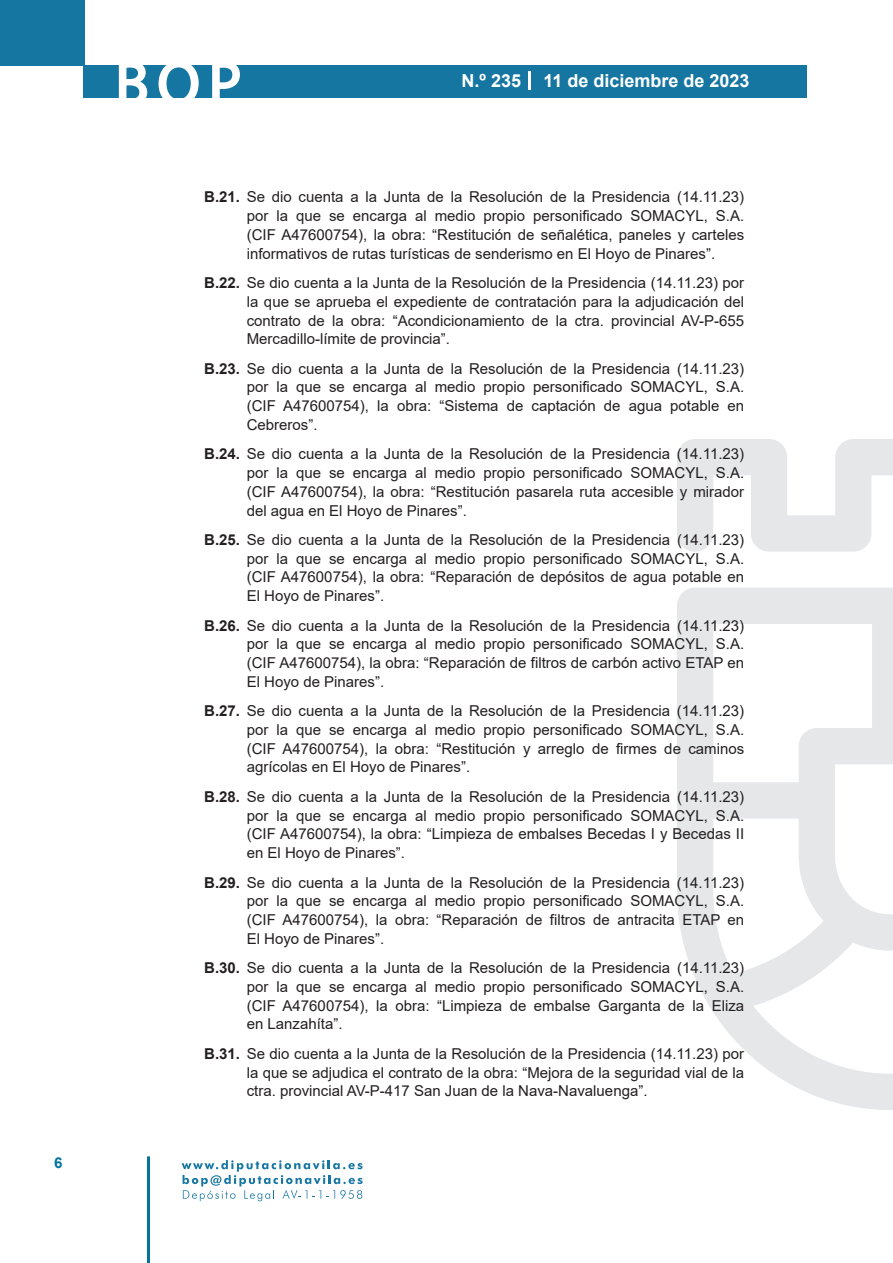
<style>
.page{position:relative;width:893px;height:1263px;background:#fff}
.page>*{position:absolute;margin:0;border:0;box-sizing:border-box;transform-origin:0 0}
.t1{font:500 61.5px "Avant Garde";color:#fff}
.t2{font:700 18px "Arial";color:#fff}
.texto_normal{font:15px/18.8px "Arial";color:#231f20;text-align:justify}
.t3{font:700 15px "Arial";color:#04739f}
.s1{font-weight:700}
</style>
<div class="page">
<div style="left:0;top:0;width:85px;height:65px;background:#1676a2"></div>
<div style="left:84px;top:65px;width:723px;height:33px;background:#1676a2"></div>
<svg style="left:118px;top:65px;width:30px;height:33px"></svg>
<svg style="left:158px;top:65px;width:41px;height:33px"></svg>
<svg style="left:212px;top:65px;width:28px;height:33px"></svg>
<svg style="left:182px;top:1160px;width:181px;height:41px"></svg>
<hr style="left:147px;top:1156px;width:3px;height:107px;background:#04739f">
<svg style="left:529px;top:71px;width:2px;height:19px"></svg>
<svg style="left:677px;top:439px;width:216px;height:671px"></svg>
<p class="t3" style="left:54px;top:1152px;width:10px">6</p>
<h1 class="t1" style="left:115px;top:46px;width:128px">BOP</h1>
<p class="t2" style="left:462px;top:68px;width:289px">N.º 235 11 de diciembre de 2023</p>
<p class="texto_normal" style="left:247px;top:188px;width:499px;text-indent:-43px"><span class="s1">B.21.</span> Se dio cuenta a la Junta de la Resolución de la Presidencia (14.11.23) por la que se encarga al medio propio personificado SOMACYL, S.A. (CIF A47600754), la obra: “Restitución de señalética, paneles y carteles informativos de rutas turísticas de senderismo en El Hoyo de Pinares”.</p>
<p class="texto_normal" style="left:247px;top:273px;width:499px;text-indent:-43px"><span class="s1">B.22.</span> Se dio cuenta a la Junta de la Resolución de la Presidencia (14.11.23) por la que se aprueba el expediente de contratación para la adjudicación del contrato de la obra: “Acondicionamiento de la ctra. provincial AV-P-655<br>Mercadillo-límite de provincia”.</p>
<p class="texto_normal" style="left:247px;top:359px;width:499px;text-indent:-43px"><span class="s1">B.23.</span> Se dio cuenta a la Junta de la Resolución de la Presidencia (14.11.23) por la que se encarga al medio propio personificado SOMACYL, S.A. (CIF A47600754), la obra: “Sistema de captación de agua potable en Cebreros”.</p>
<p class="texto_normal" style="left:247px;top:445px;width:499px;text-indent:-43px"><span class="s1">B.24.</span> Se dio cuenta a la Junta de la Resolución de la Presidencia (14.11.23) por la que se encarga al medio propio personificado SOMACYL, S.A. (CIF A47600754), la obra: “Restitución pasarela ruta accesible y mirador del agua en El Hoyo de Pinares”.</p>
<p class="texto_normal" style="left:247px;top:530px;width:499px;text-indent:-43px"><span class="s1">B.25.</span> Se dio cuenta a la Junta de la Resolución de la Presidencia (14.11.23) por la que se encarga al medio propio personificado SOMACYL, S.A. (CIF A47600754), la obra: “Reparación de depósitos de agua potable en El Hoyo de Pinares”.</p>
<p class="texto_normal" style="left:247px;top:616px;width:499px;text-indent:-43px"><span class="s1">B.26.</span> Se dio cuenta a la Junta de la Resolución de la Presidencia (14.11.23) por la que se encarga al medio propio personificado SOMACYL, S.A. (CIF A47600754), la obra: “Reparación de filtros de carbón activo ETAP en El Hoyo de Pinares”.</p>
<p class="texto_normal" style="left:247px;top:701px;width:499px;text-indent:-43px"><span class="s1">B.27.</span> Se dio cuenta a la Junta de la Resolución de la Presidencia (14.11.23) por la que se encarga al medio propio personificado SOMACYL, S.A. (CIF A47600754), la obra: “Restitución y arreglo de firmes de caminos agrícolas en El Hoyo de Pinares”.</p>
<p class="texto_normal" style="left:247px;top:787px;width:499px;text-indent:-43px"><span class="s1">B.28.</span> Se dio cuenta a la Junta de la Resolución de la Presidencia (14.11.23) por la que se encarga al medio propio personificado SOMACYL, S.A. (CIF A47600754), la obra: “Limpieza de embalses Becedas I y Becedas II en El Hoyo de Pinares”.</p>
<p class="texto_normal" style="left:247px;top:873px;width:499px;text-indent:-43px"><span class="s1">B.29.</span> Se dio cuenta a la Junta de la Resolución de la Presidencia (14.11.23) por la que se encarga al medio propio personificado SOMACYL, S.A. (CIF A47600754), la obra: “Reparación de filtros de antracita ETAP en El Hoyo de Pinares”.</p>
<p class="texto_normal" style="left:247px;top:958px;width:499px;text-indent:-43px"><span class="s1">B.30.</span> Se dio cuenta a la Junta de la Resolución de la Presidencia (14.11.23) por la que se encarga al medio propio personificado SOMACYL, S.A. (CIF A47600754), la obra: “Limpieza de embalse Garganta de la Eliza en Lanzahíta”.</p>
<p class="texto_normal" style="left:247px;top:1044px;width:499px;text-indent:-43px"><span class="s1">B.31.</span> Se dio cuenta a la Junta de la Resolución de la Presidencia (14.11.23) por la que se adjudica el contrato de la obra: “Mejora de la seguridad vial de la ctra. provincial AV-P-417 San Juan de la Nava-Navaluenga”.</p>
</div>
